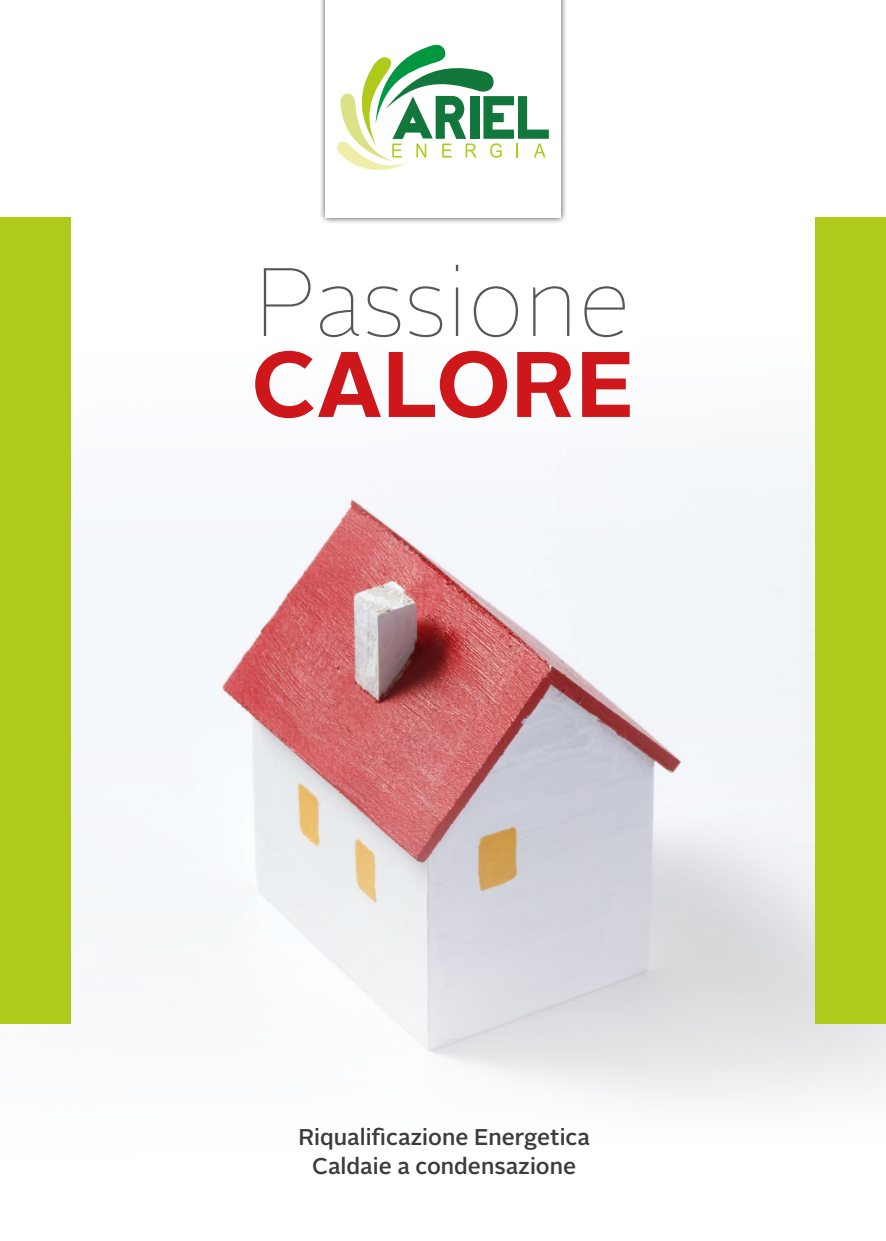
<style>
.page{position:relative;width:886px;height:1241px;background:#fff}
.page>*{position:absolute;margin:0;border:0;box-sizing:border-box;transform-origin:0 0}
.t1{font:100 96.75px "Alright Sans";color:#575756}
.t2{font:700 92.62px "Alright Sans";color:#cd171a}
.t3{font:500 22.75px/28.9px "Alright Sans";color:#3c3c3b;text-align:center}
</style>
<div class="page">
<img style="left:0;top:467px;width:886px;height:635px">
<div style="left:0;top:217px;width:71px;height:806px;background:#afca1a"></div>
<div style="left:815px;top:217px;width:71px;height:806px;background:#afca1a"></div>
<div style="left:318px;top:0;width:249px;height:224px;background:#000;opacity:.75"></div>
<div style="left:325px;top:0;width:236px;height:217px;background:#fff"></div>
<svg style="left:337px;top:44px;width:212px;height:126px"></svg>
<h1 class="t1" style="left:254px;top:236px;width:378px">Passione</h1>
<h2 class="t2" style="left:251px;top:319px;width:385px">CALORE</h2>
<p class="t3" style="left:298px;top:1122px;width:293px">Riqualificazione Energetica<br>Caldaie a condensazione</p>
</div>
